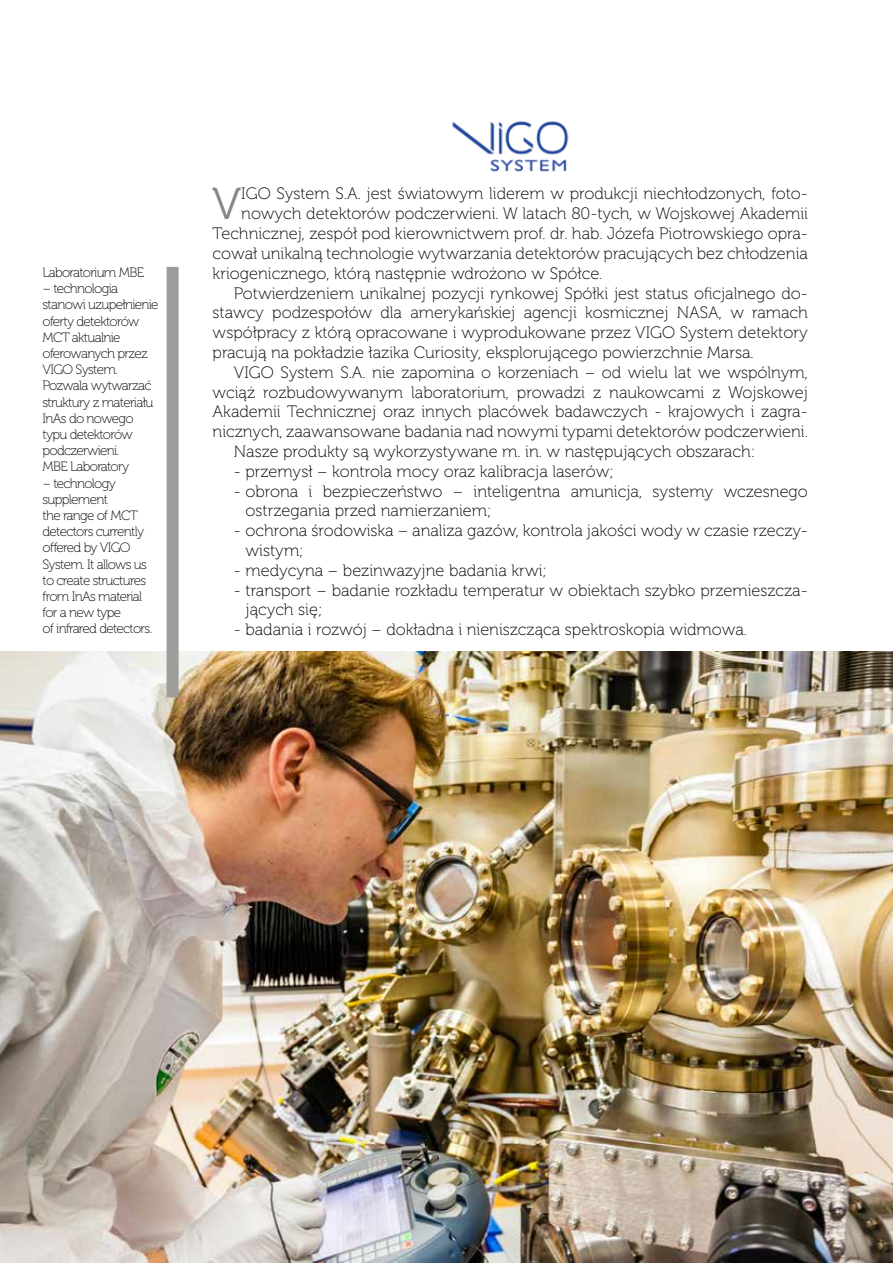
<style>
.page{position:relative;width:893px;height:1263px;background:#fff}
.page>*{position:absolute;margin:0;border:0;box-sizing:border-box;transform-origin:0 0}
.t1{font:44.7px "Museo 300";color:#878787}
.t2{font:16.5px/19.8px "Museo 100";color:#000}
.t3{font:13.5px/16.2px "Museo 100";letter-spacing:-.05em;color:#000}
</style>
<div class="page">
<img style="left:452px;top:121px;width:117px;height:51px">
<img style="left:0;top:651px;width:893px;height:612px">
<div style="left:167px;top:267px;width:12px;height:430px;background:#9d9d9c"></div>
<p class="t3" style="left:43px;top:265px;width:103px">Laboratorium MBE</p>
<p class="t3" style="left:43px;top:281px;width:118px">– technologia stanowi uzupełnienie oferty detektorów<br>MCT aktualnie oferowanych przez<br>VIGO System.<br>Pozwala wytwarzać struktury z materiału<br>InAs do nowego typu detektorów podczerwieni.<br>MBE Laboratory</p>
<p class="t3" style="left:43px;top:475px;width:111px">– technology supplement<br>the range of MCT detectors currently offered by VIGO<br>System. It allows us to create structures from InAs material for a new type<br>of infrared detectors.</p>
<h1 class="t1" style="left:212px;top:180px;width:31px">V</h1>
<p class="t2" style="left:241px;top:184px;width:568px">IGO System S.A. jest światowym liderem w produkcji niechłodzonych, foto-</p>
<p class="t2" style="left:241px;top:204px;width:568px">nowych detektorów podczerwieni. W latach 80-tych, w Wojskowej Akademii</p>
<p class="t2" style="left:213px;top:224px;width:597px">Technicznej, zespół pod kierownictwem prof. dr. hab. Józefa Piotrowskiego opra-</p>
<p class="t2" style="left:213px;top:244px;width:597px">cował unikalną technologie wytwarzania detektorów pracujących bez chłodzenia</p>
<p class="t2" style="left:213px;top:264px;width:391px">kriogenicznego, którą następnie wdrożono w Spółce.</p>
<p class="t2" style="left:234px;top:283px;width:576px">Potwierdzeniem unikalnej pozycji rynkowej Spółki jest status oficjalnego do-</p>
<p class="t2" style="left:213px;top:303px;width:597px">stawcy podzespołów dla amerykańskiej agencji kosmicznej NASA, w ramach</p>
<p class="t2" style="left:213px;top:323px;width:597px">współpracy z którą opracowane i wyprodukowane przez VIGO System detektory</p>
<p class="t2" style="left:213px;top:343px;width:543px">pracują na pokładzie łazika Curiosity, eksplorującego powierzchnie Marsa.</p>
<p class="t2" style="left:234px;top:363px;width:576px">VIGO System S.A. nie zapomina o korzeniach – od wielu lat we wspólnym,</p>
<p class="t2" style="left:213px;top:382px;width:597px">wciąż rozbudowywanym laboratorium, prowadzi z naukowcami z Wojskowej</p>
<p class="t2" style="left:213px;top:402px;width:597px">Akademii Technicznej oraz innych placówek badawczych - krajowych i zagra-</p>
<p class="t2" style="left:213px;top:422px;width:597px">nicznych, zaawansowane badania nad nowymi typami detektorów podczerwieni.</p>
<p class="t2" style="left:234px;top:442px;width:523px">Nasze produkty są wykorzystywane m. in. w następujących obszarach:</p>
<p class="t2" style="left:234px;top:462px;width:382px">- przemysł – kontrola mocy oraz kalibracja laserów;</p>
<p class="t2" style="left:246px;top:481px;width:564px;text-indent:-12px">- obrona i bezpieczeństwo – inteligentna amunicja, systemy wczesnego ostrzegania przed namierzaniem;</p>
<p class="t2" style="left:245px;top:521px;width:564px;text-indent:-12px">- ochrona środowiska – analiza gazów, kontrola jakości wody w czasie rzeczy&shy;wistym;</p>
<p class="t2" style="left:234px;top:561px;width:315px">- medycyna – bezinwazyjne badania krwi;</p>
<p class="t2" style="left:245px;top:580px;width:564px;text-indent:-12px">- transport – badanie rozkładu temperatur w obiektach szybko przemieszcza&shy;jących się;</p>
<p class="t2" style="left:234px;top:620px;width:515px">- badania i rozwój – dokładna i nieniszcząca spektroskopia widmowa.</p>
</div>
